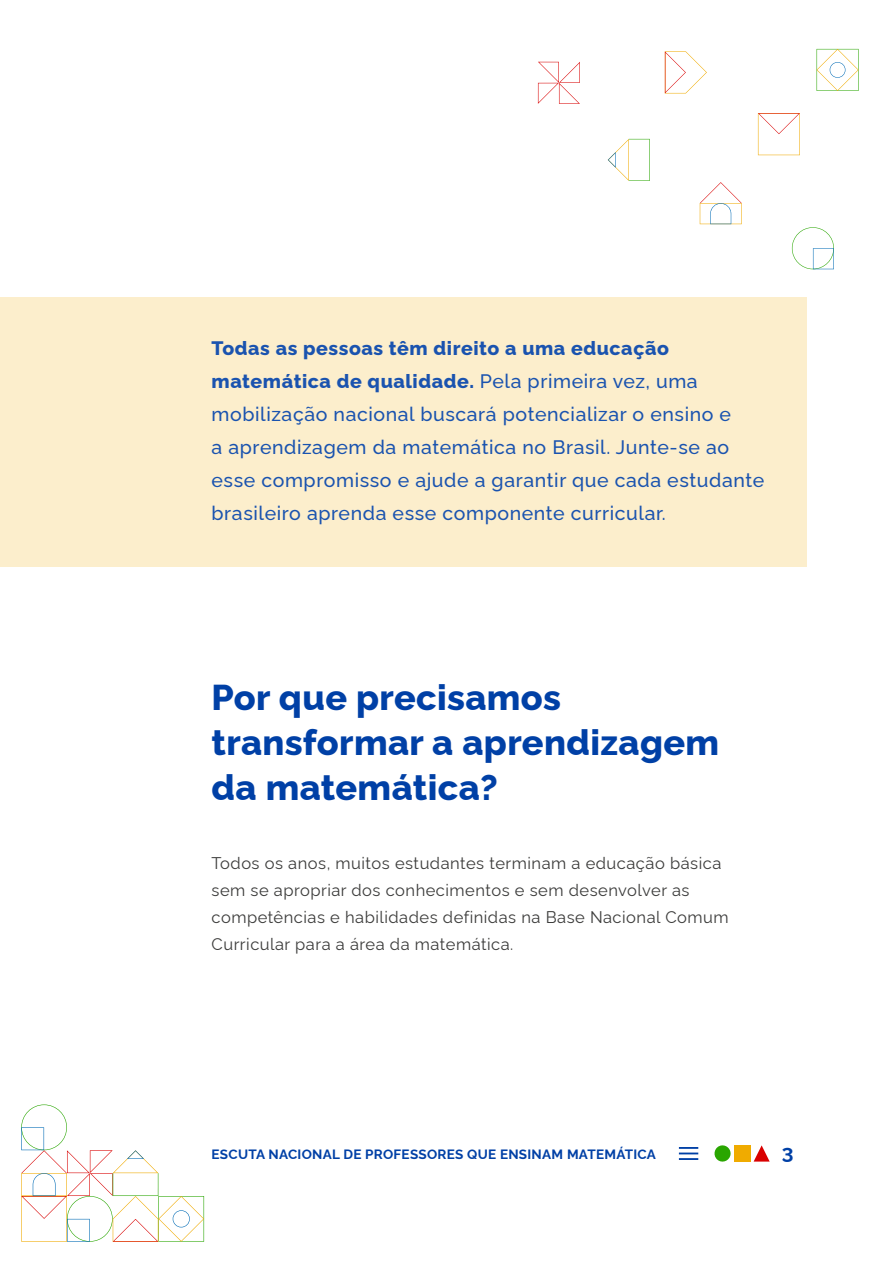
<style>
.page{position:relative;width:893px;height:1263px;background:#fff}
.page>*{position:absolute;margin:0;border:0;box-sizing:border-box;transform-origin:0 0}
.t1{font:800 36px/45px "Rawline";letter-spacing:.01em;color:#0040a6}
.t2{font:700 20.25px "Rawline";color:#0040a6}
.t3{font:500 19.5px/33px "Rawline";letter-spacing:.03em;color:#1a53af}
.t4{font:16.5px/27px "Rawline";letter-spacing:.03em;color:#3c3c3b}
.t5{font:700 13.5px "Rawline";letter-spacing:.02em;color:#0040a6}
.s1{font-weight:800}
</style>
<div class="page">
<svg style="left:538px;top:62px;width:42px;height:42px"></svg>
<svg style="left:792px;top:227px;width:42px;height:42px"></svg>
<svg style="left:758px;top:113px;width:42px;height:42px"></svg>
<svg style="left:665px;top:51px;width:42px;height:42px"></svg>
<svg style="left:608px;top:139px;width:42px;height:42px"></svg>
<svg style="left:700px;top:182px;width:42px;height:42px"></svg>
<svg style="left:816px;top:49px;width:43px;height:42px"></svg>
<div style="left:0;top:298px;width:806px;height:269px;background:#fceecc"></div>
<svg style="left:714px;top:1145px;width:17px;height:17px"></svg>
<div style="left:734px;top:1145px;width:16px;height:16px;background:#f0ab00"></div>
<svg style="left:754px;top:1145px;width:16px;height:16px"></svg>
<svg style="left:21px;top:1104px;width:183px;height:138px"></svg>
<svg style="left:679px;top:1147px;width:19px;height:13px"></svg>
<p class="t3" style="left:212px;top:330px;width:554px"><span class="s1">Todas as pessoas têm direito a uma educação matemática de qualidade.</span> Pela primeira vez, uma mobilização nacional buscará potencializar o ensino e<br>a aprendizagem da matemática no Brasil. Junte-se ao esse compromisso e ajude a garantir que cada estudante brasileiro aprenda esse componente curricular.</p>
<h1 class="t1" style="left:212px;top:671px;width:509px">Por que precisamos transformar a aprendizagem da matemática?</h1>
<p class="t4" style="left:212px;top:848px;width:519px">Todos os anos, muitos estudantes terminam a educação básica sem se apropriar dos conhecimentos e sem desenvolver as competências e habilidades definidas na Base Nacional Comum Curricular para a área da matemática.</p>
<p class="t5" style="left:212px;top:1144px;width:446px">ESCUTA NACIONAL DE PROFESSORES QUE ENSINAM MATEMÁTICA</p>
<p class="t2" style="left:782px;top:1139px;width:13px">3</p>
</div>
